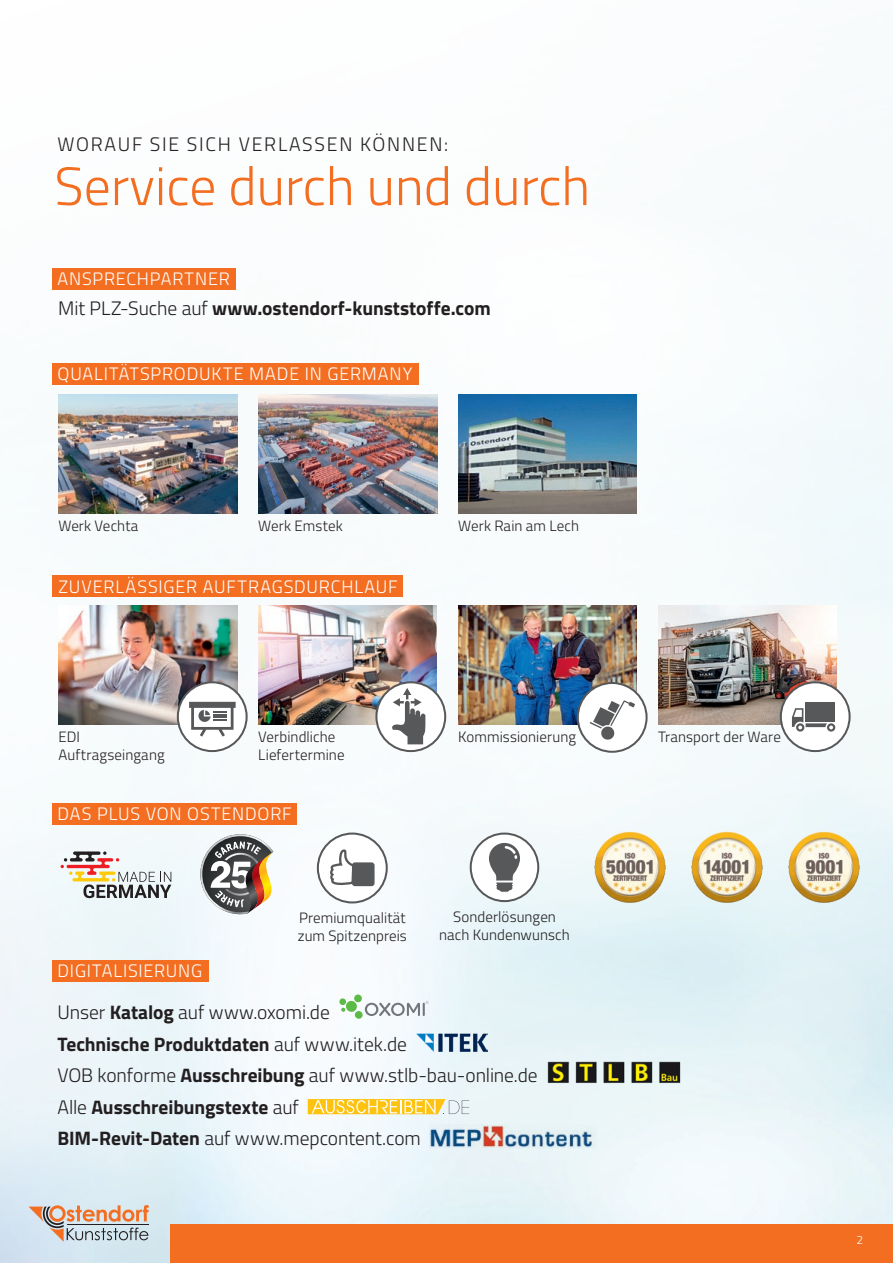
<style>
.page{position:relative;width:893px;height:1263px;background:#fff}
.page>*{position:absolute;margin:0;border:0;box-sizing:border-box;transform-origin:0 0}
.t1{font:300 54px "Titillium";color:#f36e21}
.t2{font:300 19.5px/31.5px "Titillium";color:#231f20}
.t3{font:700 19.5px "Titillium";color:#231f20}
.t4{font:300 19.5px "Titillium";letter-spacing:.09em;color:#231f20}
.t5{font:300 18px "Titillium";letter-spacing:.045em;color:#fff}
.t6{font:300 15px/18px "Titillium";letter-spacing:.005em;color:#231f20}
.t7{font:300 12px "Titillium";color:#fff}
.s1{font-weight:300}
.s2{font-weight:700}
</style>
<div class="page">
<img style="left:0;top:268px;width:893px;height:995px">
<svg style="left:28px;top:1205px;width:121px;height:37px;background:#c9bbb4"></svg>
<div style="left:170px;top:1225px;width:723px;height:38px;background:#f36e21"></div>
<div style="left:52px;top:268px;width:183px;height:21px;background:#f36e21"></div>
<img style="left:258px;top:394px;width:179px;height:119px">
<div style="left:52px;top:363px;width:366px;height:21px;background:#f36e21"></div>
<img style="left:58px;top:394px;width:179px;height:119px">
<img style="left:458px;top:394px;width:179px;height:119px">
<div style="left:52px;top:960px;width:156px;height:22px;background:#f36e21"></div>
<img style="left:258px;top:605px;width:179px;height:119px">
<div style="left:52px;top:576px;width:350px;height:21px;background:#f36e21"></div>
<img style="left:58px;top:605px;width:179px;height:119px">
<div style="left:178px;top:682px;width:69px;height:69px;background:#fff;border-radius:50%"></div>
<div style="left:177px;top:681px;width:71px;height:71px;border:2px solid #57585a;border-radius:50%"></div>
<svg style="left:189px;top:702px;width:47px;height:35px"></svg>
<img style="left:658px;top:605px;width:179px;height:119px">
<div style="left:781px;top:682px;width:69px;height:69px;background:#fff;border-radius:50%"></div>
<div style="left:780px;top:681px;width:71px;height:71px;border:2px solid #57585a;border-radius:50%"></div>
<div style="left:806px;top:702px;width:29px;height:20px;background:#57585a"></div>
<svg style="left:792px;top:708px;width:43px;height:24px"></svg>
<img style="left:458px;top:605px;width:179px;height:119px">
<div style="left:578px;top:683px;width:69px;height:69px;background:#fff;border-radius:50%"></div>
<div style="left:577px;top:682px;width:71px;height:71px;border:2px solid #57585a;border-radius:50%"></div>
<svg style="left:590px;top:700px;width:45px;height:40px"></svg>
<div style="left:376px;top:682px;width:69px;height:69px;background:#fff;border-radius:50%"></div>
<div style="left:375px;top:681px;width:71px;height:71px;border:2px solid #57585a;border-radius:50%"></div>
<svg style="left:392px;top:688px;width:33px;height:56px"></svg>
<svg style="left:199px;top:834px;width:78px;height:80px"></svg>
<svg style="left:61px;top:851px;width:110px;height:47px"></svg>
<div style="left:318px;top:833px;width:69px;height:69px;background:#fff;border-radius:50%"></div>
<div style="left:317px;top:832px;width:71px;height:71px;border:2px solid #57585a;border-radius:50%"></div>
<svg style="left:330px;top:849px;width:25px;height:38px"></svg>
<div style="left:353px;top:863px;width:21px;height:22px;background:#57585a;border-radius:2px"></div>
<div style="left:352px;top:862px;width:23px;height:24px;border:2px solid #57585a;border-radius:2px"></div>
<div style="left:52px;top:803px;width:245px;height:22px;background:#f36e21"></div>
<div style="left:471px;top:833px;width:67px;height:68px;background:#fff;border-radius:50%"></div>
<div style="left:470px;top:832px;width:69px;height:70px;border:2px solid #57585a;border-radius:50%"></div>
<svg style="left:489px;top:843px;width:31px;height:49px"></svg>
<img style="left:689px;top:829px;width:78px;height:79px">
<img style="left:591px;top:829px;width:79px;height:79px">
<img style="left:785px;top:829px;width:79px;height:79px">
<svg style="left:339px;top:994px;width:90px;height:25px"></svg>
<img style="left:416px;top:1032px;width:72px;height:23px">
<img style="left:546px;top:1060px;width:136px;height:24px">
<svg style="left:308px;top:1099px;width:161px;height:15px;background:#f8d464"></svg>
<img style="left:429px;top:1124px;width:168px;height:24px">
<p class="t4" style="left:57px;top:130px;width:392px">WORAUF SIE SICH VERLASSEN KÖNNEN:</p>
<h1 class="t1" style="left:54px;top:147px;width:537px">Service durch und durch</h1>
<p class="t5" style="left:58px;top:266px;width:174px">ANSPRECHPARTNER</p>
<p class="t3" style="left:58px;top:293px;width:434px"><span class="s1">Mit PLZ-Suche auf</span> www.ostendorf-kunststoffe.com</p>
<p class="t5" style="left:58px;top:361px;width:356px">QUALITÄTSPRODUKTE MADE IN GERMANY</p>
<p class="t6" style="left:58px;top:516px;width:82px">Werk Vechta</p>
<p class="t6" style="left:258px;top:516px;width:86px">Werk Emstek</p>
<p class="t6" style="left:458px;top:516px;width:123px">Werk Rain am Lech</p>
<p class="t5" style="left:59px;top:573px;width:341px">ZUVERLÄSSIGER AUFTRAGSDURCHLAUF</p>
<p class="t6" style="left:58px;top:727px;width:23px">EDI</p>
<p class="t6" style="left:458px;top:727px;width:119px">Kommissionierung</p>
<p class="t6" style="left:658px;top:727px;width:124px">Transport der Ware</p>
<p class="t6" style="left:58px;top:745px;width:108px">Auftragseingang</p>
<p class="t6" style="left:258px;top:727px;width:88px">Verbindliche<br>Liefertermine</p>
<p class="t5" style="left:58px;top:801px;width:235px">DAS PLUS VON OSTENDORF</p>
<p class="t5" style="left:57px;top:958px;width:146px">DIGITALISIERUNG</p>
<p class="t6" style="left:298px;top:908px;width:111px">Premiumqualität zum Spitzenpreis</p>
<p class="t6" style="left:439px;top:907px;width:132px;text-align:center">Sonderlösungen nach Kundenwunsch</p>
<p class="t2" style="left:57px;top:996px;width:482px">Unser <span class="s2">Katalog</span> auf www.oxomi.de<br><span class="s2">Technische Produktdaten</span> auf www.itek.de<br>VOB konforme <span class="s2">Ausschreibung</span> auf www.stlb-bau-online.de Alle <span class="s2">Ausschreibungstexte</span> auf<br><span class="s2">BIM-Revit-Daten</span> auf www.mepcontent.com</p>
<p class="t7" style="left:856px;top:1231px;width:8px">2</p>
</div>
